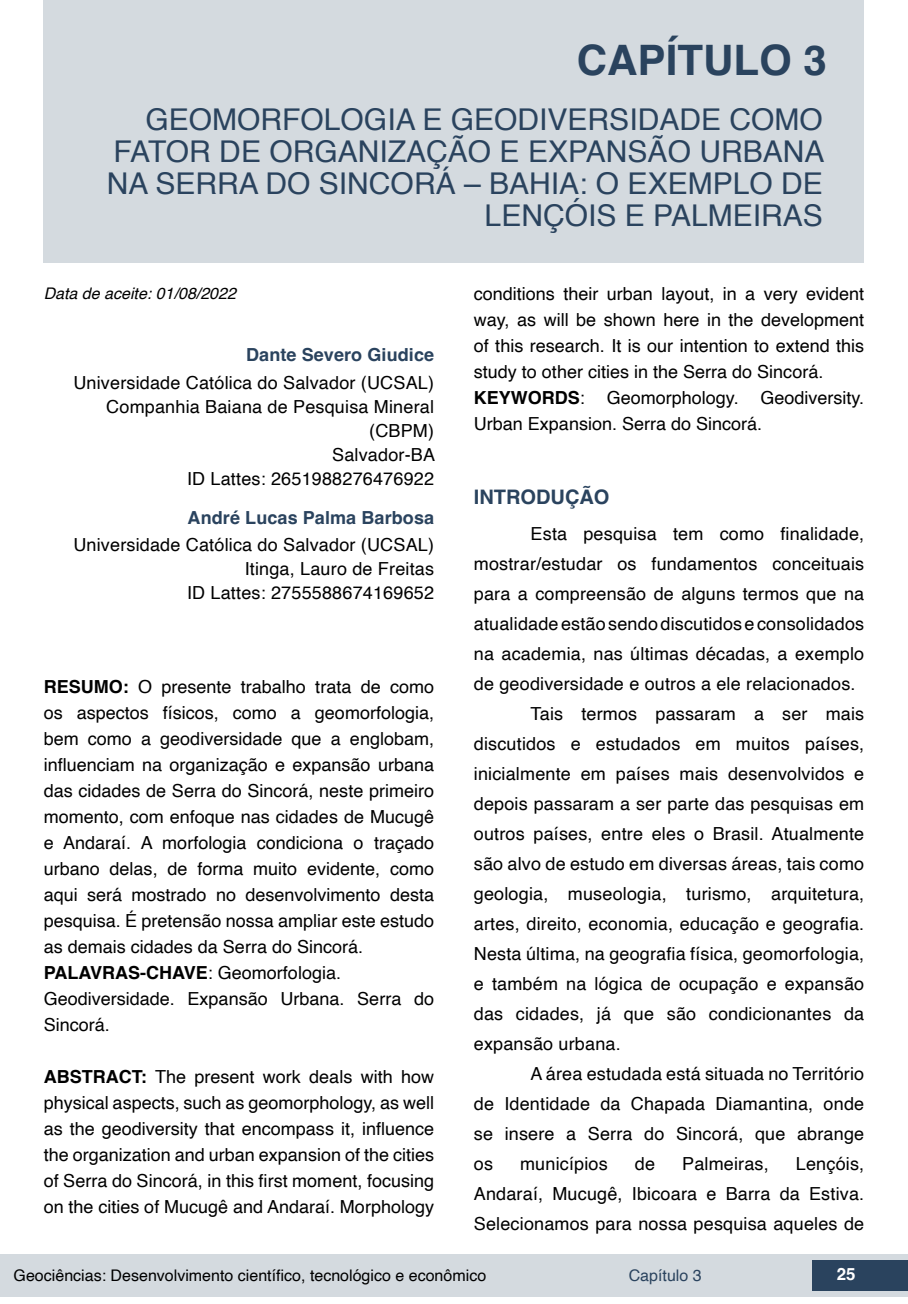
<style>
.page{position:relative;width:908px;height:1304px;background:#fff}
.page>*{position:absolute;margin:0;border:0;box-sizing:border-box;transform-origin:0 0}
.t1{font:700 42px "Helvetica";color:#2a435e}
.t2{font:30px/32px "Helvetica";color:#2a435e;text-align:right}
.t3{font:700 20px "Helvetica";color:#2a435e}
.t4{font:18px/26px "Helvetica";letter-spacing:.01em;color:#000;text-align:right}
.t5{font:700 18px "Helvetica";letter-spacing:.005em;color:#2a435e}
.t6{font:700 16.8px "Helvetica";color:#fff}
.t7{font:16px "Helvetica";color:#000}
.t8{font:italic 16px "Helvetica";color:#000}
.t9{font:16px "Helvetica";color:#2a435e}
.s1{font-weight:700}
</style>
<div class="page">
<div style="left:0;top:1254px;width:906px;height:43px;background:#d4dadf"></div>
<div style="left:812px;top:1261px;width:95px;height:30px;background:#2a435e"></div>
<div style="left:44px;top:0;width:819px;height:263px;background:#d4dadf"></div>
<h1 class="t1" style="left:576px;top:35px;width:251px">CAPÍTULO 3</h1>
<h2 class="t2" style="left:107px;top:104px;width:718px">GEOMORFOLOGIA E GEODIVERSIDADE COMO FATOR DE ORGANIZAÇÃO E EXPANSÃO URBANA NA SERRA DO SINCORÁ – BAHIA: O EXEMPLO DE LENÇÓIS E PALMEIRAS</h2>
<p class="t8" style="left:44px;top:280px;width:194px">Data de aceite: 01/08/2022</p>
<p class="t5" style="left:246px;top:344px;width:189px">Dante Severo Giudice</p>
<p class="t4" style="left:73px;top:371px;width:363px;line-height:24px">Universidade Católica do Salvador (UCSAL)<br>Companhia Baiana de Pesquisa Mineral (CBPM)<br>Salvador-BA<br>ID Lattes: 2651988276476922</p>
<p class="t5" style="left:187px;top:507px;width:248px">André Lucas Palma Barbosa</p>
<p class="t4" style="left:73px;top:534px;width:362px;line-height:24px">Universidade Católica do Salvador (UCSAL)<br>Itinga, Lauro de Freitas<br>ID Lattes: 2755588674169652</p>
<p class="t4" style="left:44px;top:675px;width:392px;text-align:left"><span class="s1">RESUMO:</span> O presente trabalho trata de como os aspectos físicos, como a geomorfologia, bem como a geodiversidade que a englobam, influenciam na organização e expansão urbana das cidades de Serra do Sincorá, neste primeiro momento, com enfoque nas cidades de Mucugê e Andaraí. A morfologia condiciona o traçado urbano delas, de forma muito evidente, como aqui será mostrado no desenvolvimento desta pesquisa. É pretensão nossa ampliar este estudo as demais cidades da Serra do Sincorá.<br><span class="s1">PALAVRAS-CHAVE</span>: Geomorfologia.<br>Geodiversidade. Expansão Urbana. Serra do Sincorá.</p>
<p class="t4" style="left:44px;top:1065px;width:392px;text-align:justify"><span class="s1">ABSTRACT:</span> The present work deals with how physical aspects, such as geomorphology, as well as the geodiversity that encompass it, influence the organization and urban expansion of the cities of Serra do Sincorá, in this first moment, focusing on the cities of Mucugê and Andaraí. Morphology</p>
<p class="t4" style="left:473px;top:281px;width:392px;text-align:left">conditions their urban layout, in a very evident way, as will be shown here in the development of this research. It is our intention to extend this study to other cities in the Serra do Sincorá.<br><span class="s1">KEYWORDS</span>: Geomorphology. Geodiversity.<br>Urban Expansion. Serra do Sincorá.</p>
<p class="t3" style="left:473px;top:485px;width:137px">INTRODUÇÃO</p>
<p class="t4" style="left:530px;top:521px;width:335px">Esta pesquisa tem como finalidade,</p>
<p class="t4" style="left:473px;top:551px;width:392px">mostrar/estudar os fundamentos conceituais</p>
<p class="t4" style="left:473px;top:581px;width:391px">para a compreensão de alguns termos que na</p>
<p class="t4" style="left:473px;top:611px;width:391px">atualidade estão sendo discutidos e consolidados</p>
<p class="t4" style="left:473px;top:641px;width:391px">na academia, nas últimas décadas, a exemplo</p>
<p class="t4" style="left:473px;top:671px;width:383px">de geodiversidade e outros a ele relacionados.</p>
<p class="t4" style="left:530px;top:701px;width:335px">Tais termos passaram a ser mais</p>
<p class="t4" style="left:473px;top:731px;width:392px">discutidos e estudados em muitos países,</p>
<p class="t4" style="left:473px;top:761px;width:392px">inicialmente em países mais desenvolvidos e</p>
<p class="t4" style="left:473px;top:791px;width:391px">depois passaram a ser parte das pesquisas em</p>
<p class="t4" style="left:473px;top:821px;width:392px">outros países, entre eles o Brasil. Atualmente</p>
<p class="t4" style="left:473px;top:851px;width:392px">são alvo de estudo em diversas áreas, tais como</p>
<p class="t4" style="left:473px;top:881px;width:392px">geologia, museologia, turismo, arquitetura,</p>
<p class="t4" style="left:473px;top:911px;width:392px">artes, direito, economia, educação e geografia.</p>
<p class="t4" style="left:473px;top:941px;width:392px">Nesta última, na geografia física, geomorfologia,</p>
<p class="t4" style="left:473px;top:971px;width:391px">e também na lógica de ocupação e expansão</p>
<p class="t4" style="left:473px;top:1001px;width:391px">das cidades, já que são condicionantes da</p>
<p class="t4" style="left:473px;top:1031px;width:148px">expansão urbana.</p>
<p class="t4" style="left:530px;top:1061px;width:335px">A área estudada está situada no Território</p>
<p class="t4" style="left:473px;top:1091px;width:391px">de Identidade da Chapada Diamantina, onde</p>
<p class="t4" style="left:473px;top:1121px;width:391px">se insere a Serra do Sincorá, que abrange</p>
<p class="t4" style="left:473px;top:1151px;width:21px">os</p>
<p class="t4" style="left:520px;top:1151px;width:89px">municípios</p>
<p class="t4" style="left:634px;top:1151px;width:22px">de</p>
<p class="t4" style="left:681px;top:1151px;width:88px">Palmeiras,</p>
<p class="t4" style="left:473px;top:1149px;width:392px;line-height:30px;text-align:justify;text-indent:322px">Lençóis, Andaraí, Mucugê, Ibicoara e Barra da Estiva.<br>Selecionamos para nossa pesquisa aqueles de</p>
<p class="t7" style="left:14px;top:1263px;width:474px">Geociências: Desenvolvimento científico, tecnológico e econômico</p>
<p class="t9" style="left:628px;top:1263px;width:74px">Capítulo 3</p>
<p class="t6" style="left:836px;top:1264px;width:20px">25</p>
</div>
